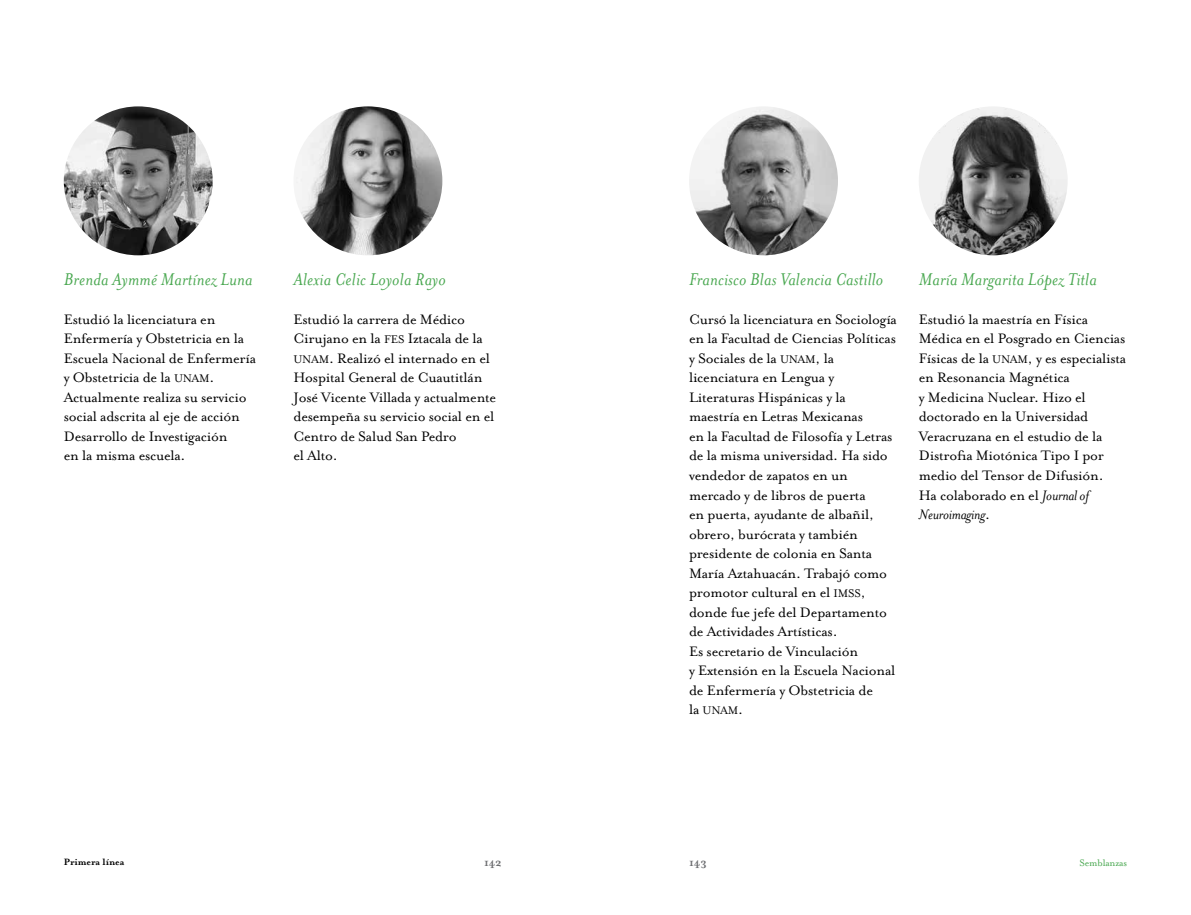
<style>
.page{position:relative;width:1191px;height:915px;background:#fff}
.page>*{position:absolute;margin:0;border:0;box-sizing:border-box;transform-origin:0 0}
.t1{font:italic 19.5px "Mrs Eaves OT";letter-spacing:.01em;color:#4aa851}
.t2{font:15.75px/19.5px "Mrs Eaves OT";letter-spacing:-.015em;color:#000}
.t3{font:12.75px "Mrs Eaves OT";color:#000}
.t4{font:700 12px "Mrs Eaves OT";letter-spacing:-.015em;color:#6d6e71}
.t5{font:10.8px "Mrs Eaves OT";letter-spacing:-.015em;color:#4aa851}
.t6{font:700 10.5px "Mrs Eaves OT";color:#000}
.s1{font-size:12.75px}
.s2{font-size:15.75px}
.s3{font-style:italic}
</style>
<div class="page">
<img style="left:64px;top:106px;width:149px;height:149px;border-radius:74px">
<img style="left:689px;top:106px;width:149px;height:149px;border-radius:74px">
<img style="left:293px;top:106px;width:149px;height:149px;border-radius:74px">
<img style="left:918px;top:106px;width:149px;height:149px;border-radius:74px">
<p class="t1" style="left:64px;top:268px;width:190px">Brenda Aymmé Martínez Luna</p>
<p class="t1" style="left:293px;top:268px;width:154px">Alexia Celic Loyola Rayo</p>
<p class="t1" style="left:689px;top:268px;width:196px">Francisco Blas Valencia Castillo</p>
<p class="t1" style="left:918px;top:268px;width:179px">María Margarita López Titla</p>
<p class="t2" style="left:64px;top:309px;width:194px">Estudió la licenciatura en<br>Enfermería y Obstetricia en la<br>Escuela Nacional de Enfermería y Obstetricia de la <span class="s1">UNAM</span>.<br>Actualmente realiza su servicio social adscrita al eje de acción<br>Desarrollo de Investigación<br>en la misma escuela.</p>
<p class="t2" style="left:293px;top:309px;width:204px">Estudió la carrera de Médico<br>Cirujano en la <span class="s1">FES</span> Iztacala de la<br><span class="s1">UNAM</span>. Realizó el internado en el<br>Hospital General de Cuautitlán<br>José Vicente Villada y actualmente desempeña su servicio social en el<br>Centro de Salud San Pedro<br>el Alto.</p>
<p class="t2" style="left:689px;top:309px;width:209px">Cursó la licenciatura en Sociología en la Facultad de Ciencias Políticas y Sociales de la <span class="s1">UNAM</span>, la licenciatura en Lengua y<br>Literaturas Hispánicas y la maestría en Letras Mexicanas<br>en la Facultad de Filosofía y Letras de la misma universidad. Ha sido vendedor de zapatos en un mercado y de libros de puerta<br>en puerta, ayudante de albañil, obrero, burócrata y también presidente de colonia en Santa<br>María Aztahuacán. Trabajó como promotor cultural en el <span class="s1">IMSS</span>, donde fue jefe del Departamento de Actividades Artísticas.<br>Es secretario de Vinculación<br>y Extensión en la Escuela Nacional de Enfermería y Obstetricia de</p>
<p class="t3" style="left:689px;top:702px;width:56px"><span class="s2">la</span> UNAM<span class="s2">.</span></p>
<p class="t2" style="left:918px;top:309px;width:209px">Estudió la maestría en Física<br>Médica en el Posgrado en Ciencias<br>Físicas de la <span class="s1">UNAM</span>, y es especialista en Resonancia Magnética<br>y Medicina Nuclear. Hizo el doctorado en la Universidad<br>Veracruzana en el estudio de la<br>Distrofia Miotónica Tipo I por medio del Tensor de Difusión.<br>Ha colaborado en el <span class="s3">Journal of<br>Neuroimaging</span>.</p>
<p class="t6" style="left:64px;top:855px;width:62px">Primera línea</p>
<p class="t4" style="left:484px;top:854px;width:19px">142</p>
<p class="t4" style="left:689px;top:854px;width:19px">143</p>
<p class="t5" style="left:1079px;top:855px;width:49px">Semblanzas</p>
</div>
